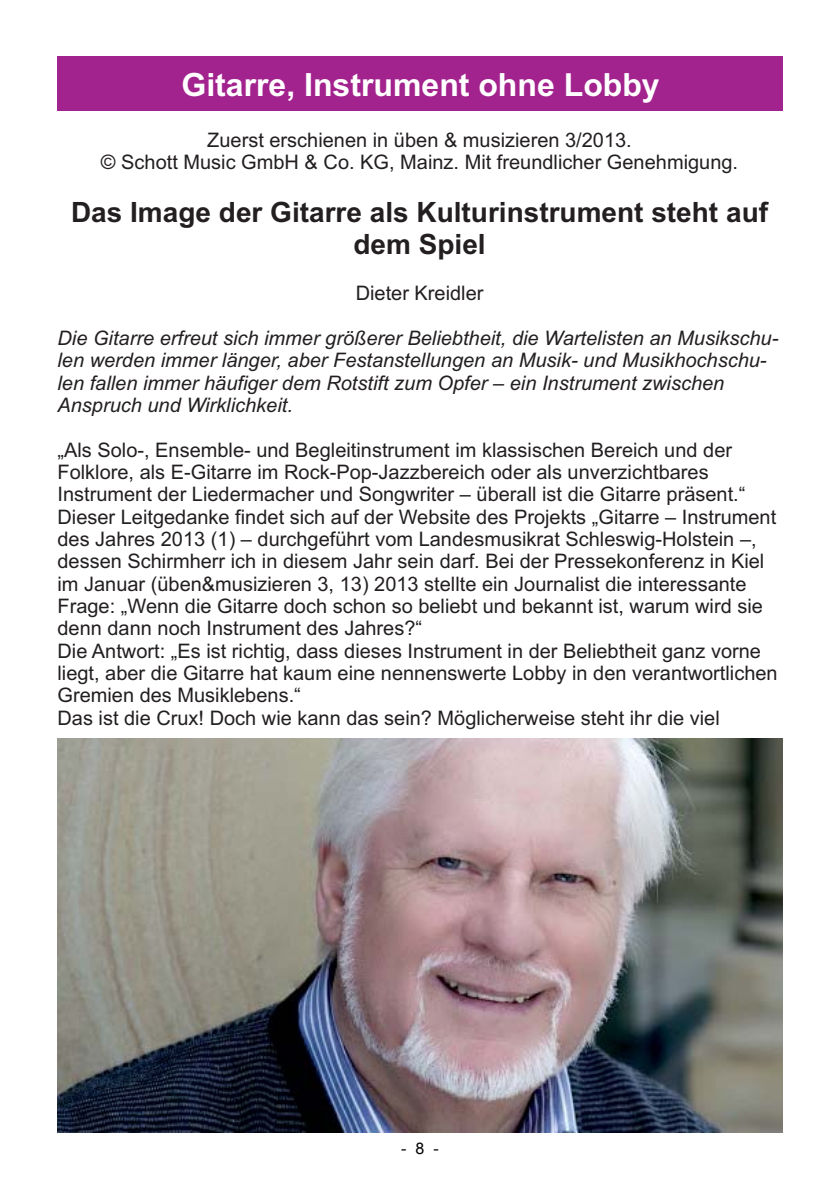
<style>
.page{position:relative;width:840px;height:1190px;background:#fff}
.page>*{position:absolute;margin:0;border:0;box-sizing:border-box;transform-origin:0 0}
.t1{font:700 32px "Arial";color:#fff}
.t2{font:700 28px/31.2px "Arial";color:#231f20;text-align:center}
.t3{font:20px/22.4px "Arial";color:#231f20;text-align:center}
.t4{font:italic 20px/22.4px "Arial";color:#231f20}
.t5{font:16px "Arial";color:#000}
</style>
<div class="page">
<div style="left:57px;top:56px;width:725px;height:55px;background:#a3238e"></div>
<img style="left:57px;top:738px;width:726px;height:395px">
<h1 class="t1" style="left:181px;top:73px;width:480px">Gitarre, Instrument ohne Lobby</h1>
<p class="t3" style="left:101px;top:130px;width:639px">Zuerst erschienen in üben &amp; musizieren 3/2013.<br>© Schott Music GmbH &amp; Co. KG, Mainz. Mit freundlicher Genehmigung.</p>
<h2 class="t2" style="left:71px;top:200px;width:699px">Das Image der Gitarre als Kulturinstrument steht auf dem Spiel</h2>
<p class="t3" style="left:356px;top:284px;width:129px">Dieter Kreidler</p>
<p class="t4" style="left:57px;top:329px;width:722px">Die Gitarre erfreut sich immer größerer Beliebtheit, die Wartelisten an Musikschu&shy;len werden immer länger, aber Festanstellungen an Musik- und Musikhochschu&shy;len fallen immer häufiger dem Rotstift zum Opfer – ein Instrument zwischen Anspruch und Wirklichkeit.</p>
<p class="t3" style="left:57px;top:440px;width:722px;text-align:left">„Als Solo-, Ensemble- und Begleitinstrument im klassischen Bereich und der Folklore, als E-Gitarre im Rock-Pop-Jazzbereich oder als unverzichtbares Instrument der Liedermacher und Songwriter – überall ist die Gitarre präsent.“ Dieser Leitgedanke findet sich auf der Website des Projekts „Gitarre – Instrument des Jahres 2013 (1) – durchgeführt vom Landesmusikrat Schleswig-Holstein –, dessen Schirmherr ich in diesem Jahr sein darf. Bei der Pressekonferenz in Kiel im Januar (üben&amp;musizieren 3, 13) 2013 stellte ein Journalist die interessante Frage: „Wenn die Gitarre doch schon so beliebt und bekannt ist, warum wird sie denn dann noch Instrument des Jahres?“<br>Die Antwort: „Es ist richtig, dass dieses Instrument in der Beliebtheit ganz vorne liegt, aber die Gitarre hat kaum eine nennenswerte Lobby in den verantwortlichen Gremien des Musiklebens.“<br>Das ist die Crux! Doch wie kann das sein? Möglicherweise steht ihr die viel</p>
<p class="t5" style="left:401px;top:1138px;width:39px">- 8 -</p>
</div>
